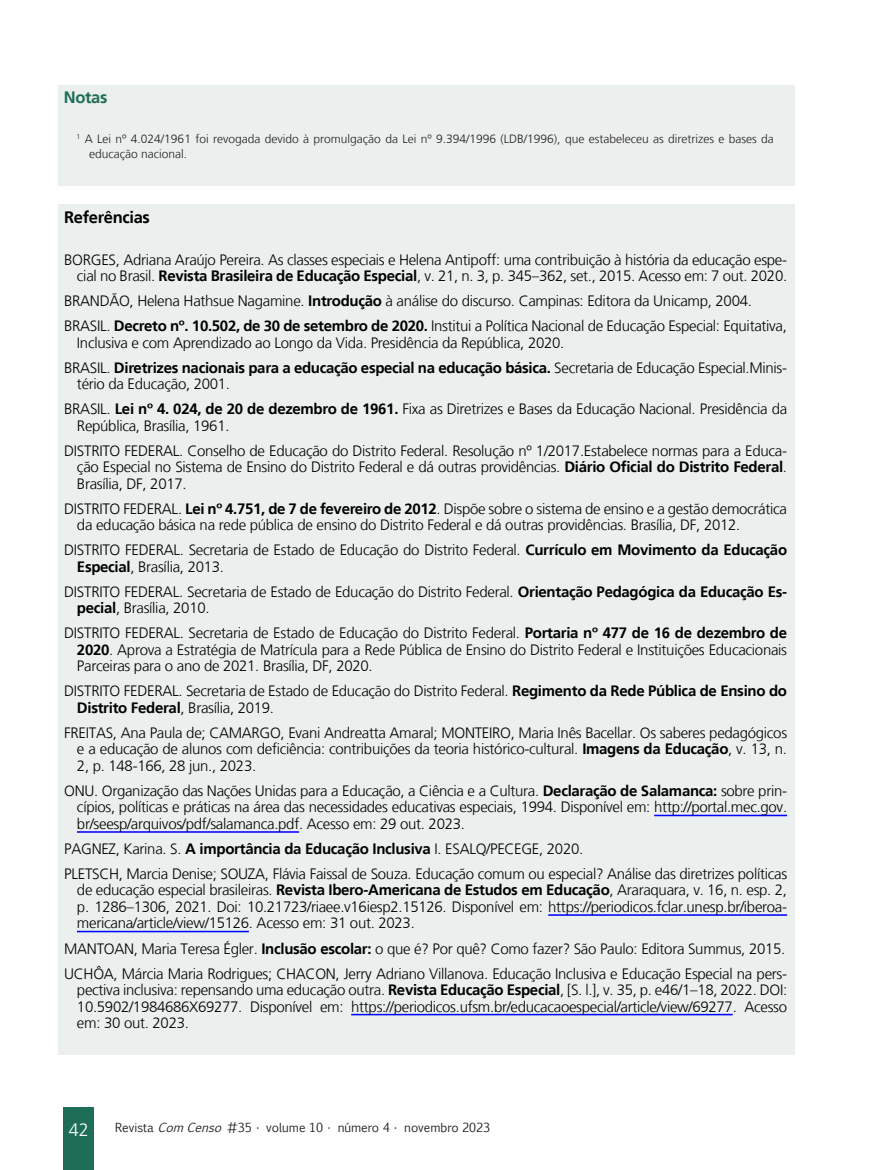
<style>
.page{position:relative;width:893px;height:1170px;background:#fff}
.page>*{position:absolute;margin:0;border:0;box-sizing:border-box;transform-origin:0 0}
.t1{font:300 18px "Frutiger LT";color:#fff}
.t2{font:700 16.5px "Frutiger LT";letter-spacing:-.02em;color:#000}
.t3{font:700 16.5px "Frutiger LT";letter-spacing:-.02em;color:#1e6d56}
.t4{font:300 15px/16.5px "Frutiger LT";letter-spacing:-.02em;color:#000}
.t5{font:300 12px/15px "Frutiger LT";color:#231f20}
.t6{font:12px "Euphemia CAS";color:#231f20}
.s1{font-weight:700}
.s2{font-style:italic}
</style>
<div class="page">
<div style="left:64px;top:1107px;width:30px;height:62px;background:#1e6d56"></div>
<div style="left:58px;top:204px;width:737px;height:850px;background:#ebefed"></div>
<hr style="left:654px;top:814px;width:133px;height:2px;background:#00f">
<hr style="left:77px;top:831px;width:222px;height:1px;background:#00f">
<hr style="left:548px;top:914px;width:239px;height:1px;background:#00f">
<hr style="left:77px;top:930px;width:172px;height:2px;background:#00f">
<hr style="left:351px;top:1013px;width:382px;height:2px;background:#00f">
<div style="left:58px;top:85px;width:737px;height:101px;background:#ebefed"></div>
<p class="t3" style="left:64px;top:88px;width:45px">Notas</p>
<p class="t5" style="left:89px;top:131px;width:686px;text-indent:-13px"><sup>1</sup> A Lei nº 4.024/1961 foi revogada devido à promulgação da Lei nº 9.394/1996 (LDB/1996), que estabeleceu as diretrizes e bases da educação nacional.</p>
<p class="t2" style="left:64px;top:207px;width:87px">Referências</p>
<p class="t4" style="left:64px;top:251px;width:724px;text-align:right">BORGES, Adriana Araújo Pereira. As classes especiais e Helena Antipoff: uma contribuição à história da educação espe&shy;cial no Brasil. <span class="s1">Revista Brasileira de Educação Especial</span>, v. 21, n. 3, p. 345–362, set., 2015. Acesso em: 7 out. 2020.</p>
<p class="t4" style="left:64px;top:288px;width:724px;line-height:25px">BRANDÃO, Helena Hathsue Nagamine. <span class="s1">Introdução</span> à aná lise do discurso. Campinas: Editora da Unicamp, 2004.<br>BRASIL. <span class="s1">Decreto nº. 10.502, de 30 de setembro de 2020.</span> Institui a Política Nacional de Educação Especial: Equitativa,</p>
<p class="t4" style="left:64px;top:330px;width:724px;line-height:25px;text-indent:13px">Inclusiva e com Aprendizado ao Longo da Vida. Presidência da República, 2020.<br>BRASIL. <span class="s1">Diretrizes nacionais para a educação especial na educação básica.</span> Secretaria de Educação Especial.Minis-</p>
<p class="t4" style="left:64px;top:371px;width:724px;line-height:25px;text-indent:13px">tério da Educação, 2001.<br>BRASIL. <span class="s1">Lei nº 4. 024, de 20 de dezembro de 1961.</span> Fixa as Diretrizes e Bases da Educação Nacional. Presidência da</p>
<p class="t4" style="left:64px;top:413px;width:724px;line-height:25px;text-indent:13px">República, Brasília, 1961.<br>DISTRITO FEDERAL. Conselho de Educação do Distrito Federal. Resolução nº 1/2017.Estabelece normas para a Educa-</p>
<p class="t4" style="left:77px;top:459px;width:712px">ção Especial no Sistema de Ensino do Distrito Federal e dá outras providências. <span class="s1">Diário Oficial do Distrito Federal</span>.<br>Brasília, DF, 2017.</p>
<p class="t4" style="left:77px;top:500px;width:712px;text-indent:-13px">DISTRITO FEDERAL. <span class="s1">Lei nº 4.751, de 7 de fevereiro de 2012</span>. Dispõe sobre o sistema de ensino e a gestão democrática da educação básica na rede pública de ensino do Distrito Federal e dá outras providências. Brasília, DF, 2012.</p>
<p class="t4" style="left:77px;top:542px;width:712px;text-indent:-13px">DISTRITO FEDERAL. Secretaria de Estado de Educação do Distrito Federal. <span class="s1">Currículo em Movimento da Educação<br>Especial</span>, Brasília, 2013.</p>
<p class="t4" style="left:77px;top:583px;width:712px;text-indent:-13px">DISTRITO FEDERAL. Secretaria de Estado de Educação do Distrito Federal. <span class="s1">Orientação Pedagógica da Educação Es&shy;pecial</span>, Brasília, 2010.</p>
<p class="t4" style="left:77px;top:625px;width:712px;text-align:justify;text-indent:-13px">DISTRITO FEDERAL. Secretaria de Estado de Educação do Distrito Federal. <span class="s1">Portaria nº 477 de 16 de dezembro de 2020</span>. Aprova a Estratégia de Matrícula para a Rede Pública de Ensino do Distrito Federal e Instituições Educacionais Parceiras para o ano de 2021. Brasília, DF, 2020.</p>
<p class="t4" style="left:77px;top:683px;width:711px;text-indent:-13px">DISTRITO FEDERAL. Secretaria de Estado de Educação do Distrito Federal. <span class="s1">Regimento da Rede Pública de Ensino do<br>Distrito Federal</span>, Brasília, 2019.</p>
<p class="t4" style="left:77px;top:724px;width:712px;text-align:justify;text-indent:-13px">FREITAS, Ana Paula de; CAMARGO, Evani Andreatta Amaral; MONTEIRO, Maria Inês Bacellar. Os saberes pedagógicos e a educação de alunos com deficiência: contribuições da teoria histórico-cultural. <span class="s1">Imagens da Educação</span>, v. 13, n.<br>2, p. 148-166, 28 jun., 2023.</p>
<p class="t4" style="left:77px;top:782px;width:712px;text-align:justify;text-indent:-13px">ONU. Organização das Nações Unidas para a Educação, a Ciência e a Cultura. <span class="s1">Declaração de Salamanca:</span> sobre prin&shy;cípios, políticas e práticas na área das necessidades educativas especiais, 1994. Disponível em: http://portal.mec.gov. br/seesp/arquivos/pdf/salamanca.pdf. Acesso em: 29 out. 2023.</p>
<p class="t4" style="left:64px;top:836px;width:724px;line-height:25px">PAGNEZ, Karina. S. <span class="s1">A importância da Educação Inclusiva</span> I. ESALQ/PECEGE, 2020.<br>PLETSCH, Marcia Denise; SOUZA, Flávia Faissal de Souza. Educação comum ou especial? Análise das diretrizes políticas</p>
<p class="t4" style="left:77px;top:882px;width:712px;text-align:justify">de educação especial brasileiras. <span class="s1">Revista Ibero-Americana de Estudos em Educação</span>, Araraquara, v. 16, n. esp. 2, p. 1286–1306, 2021. Doi: 10.21723/riaee.v16iesp2.15126. Disponível em: https://periodicos.fclar.unesp.br/iberoa&shy;mericana/article/view/15126. Acesso em: 31 out. 2023.</p>
<p class="t4" style="left:64px;top:935px;width:724px;line-height:25px">MANTOAN, Maria Teresa Égler. <span class="s1">Inclusão escolar:</span> o que é? Por quê? Como fazer? São Paulo: Editora Summus, 2015.<br>UCHÔA, Márcia Maria Rodrigues; CHACON, Jerry Adriano Villanova. Educação Inclusiva e Educação Especial na pers-</p>
<p class="t4" style="left:77px;top:981px;width:712px;text-align:justify">pectiva inclusiva: repensando uma educação outra. <span class="s1">Revista Educação Especial</span>, [S. l.], v. 35, p. e46/1–18, 2022. DOI:<br>10.5902/1984686X69277. Disponível em: https://periodicos.ufsm.br/educacaoespecial/article/view/69277. Acesso em: 30 out. 2023.</p>
<p class="t1" style="left:69px;top:1119px;width:22px">42</p>
<p class="t6" style="left:115px;top:1119px;width:377px">Revista <span class="s2">ComCenso</span> #35 • volume 10 • número 4 • novembro 2023</p>
</div>
